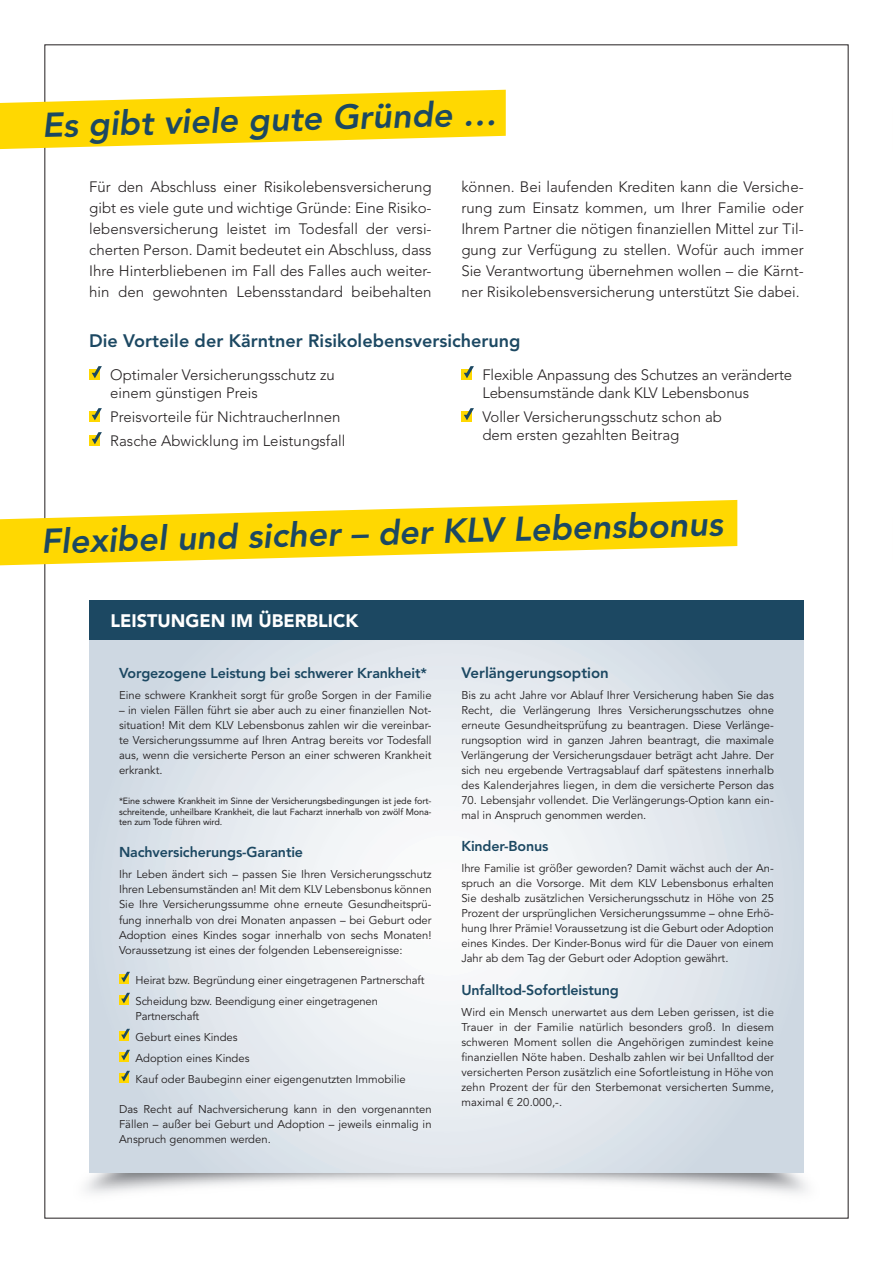
<style>
.page{position:relative;width:893px;height:1263px;background:#fff}
.page>*{position:absolute;margin:0;border:0;box-sizing:border-box;transform-origin:0 0}
.t1{font:italic 800 34.2px "Avenir";color:#1c4862}
.t2{font:800 18px "Avenir";color:#1c4862}
.t3{font:900 18px "Avenir";color:#fff}
.t4{font:300 15px/21px "Avenir";color:#231f20;text-align:justify}
.t5{font:800 15px "Avenir";color:#1c4862}
.t6{font:800 14.25px "Avenir";letter-spacing:-.01em;color:#1c4862}
.t7{font:11.25px/15px "Avenir";color:#231f20;text-align:justify}
.t8{font:9px/10.8px "Avenir";letter-spacing:-.01em;color:#231f20;text-align:justify}
.s1{font-family:"Avenir Next"}
</style>
<div class="page">
<svg style="left:89px;top:640px;width:715px;height:533px"></svg>
<div style="left:119px;top:974px;width:9px;height:9px;background:#ffd801"></div>
<svg style="left:121px;top:972px;width:9px;height:10px"></svg>
<div style="left:119px;top:995px;width:9px;height:9px;background:#ffd801"></div>
<svg style="left:121px;top:993px;width:9px;height:10px"></svg>
<div style="left:119px;top:1031px;width:9px;height:9px;background:#ffd801"></div>
<svg style="left:121px;top:1029px;width:9px;height:10px"></svg>
<div style="left:119px;top:1052px;width:9px;height:9px;background:#ffd801"></div>
<svg style="left:121px;top:1050px;width:9px;height:10px"></svg>
<div style="left:119px;top:1073px;width:9px;height:9px;background:#ffd801"></div>
<svg style="left:121px;top:1071px;width:9px;height:10px"></svg>
<svg style="left:0;top:90px;width:506px;height:59px"></svg>
<div style="left:89px;top:601px;width:715px;height:39px;background:#1c4862"></div>
<div style="left:89px;top:369px;width:11px;height:11px;background:#ffd801"></div>
<svg style="left:92px;top:366px;width:10px;height:12px"></svg>
<div style="left:89px;top:411px;width:11px;height:11px;background:#ffd801"></div>
<svg style="left:92px;top:408px;width:10px;height:12px"></svg>
<div style="left:89px;top:435px;width:11px;height:11px;background:#ffd801"></div>
<svg style="left:92px;top:432px;width:10px;height:12px"></svg>
<div style="left:461px;top:369px;width:11px;height:11px;background:#ffd801"></div>
<svg style="left:464px;top:366px;width:10px;height:12px"></svg>
<div style="left:461px;top:411px;width:11px;height:11px;background:#ffd801"></div>
<svg style="left:464px;top:408px;width:10px;height:12px"></svg>
<svg style="left:0;top:500px;width:737px;height:65px;fill:#ffd801"></svg>
<p class="t1" style="left:41px;top:107px;width:456px;rotate:-2deg">Es gibt viele gute Gründe …</p>
<p class="t4" style="left:89px;top:177px;width:344px">Für den Abschluss einer Risikolebensversicherung gibt es viele gute und wichtige Gründe: Eine Risiko&shy;lebensversicherung leistet im Todesfall der versi&shy;cherten Person. Damit bedeutet ein Abschluss, dass Ihre Hinterbliebenen im Fall des Falles auch weiter&shy;hin den gewohnten Lebensstandard beibehalten</p>
<p class="t4" style="left:461px;top:177px;width:344px">können. Bei laufenden Krediten kann die Versiche&shy;rung zum Einsatz kommen, um Ihrer Familie oder Ihrem Partner die nötigen finanziellen Mittel zur Til&shy;gung zur Verfügung zu stellen. Wofür auch immer Sie Verantwortung übernehmen wollen – die Kärnt&shy;ner Risikolebensversicherung unterstützt Sie dabei.</p>
<p class="t2" style="left:89px;top:330px;width:433px">Die Vorteile der Kärntner Risikolebensversicherung</p>
<p class="t4" style="left:110px;top:364px;width:226px">Optimaler Versicherungsschutz zu</p>
<p class="t4" style="left:110px;top:382px;width:149px">einem günstigen Preis</p>
<p class="t4" style="left:110px;top:406px;width:232px">Preisvorteile für NichtraucherInnen</p>
<p class="t4" style="left:110px;top:430px;width:237px">Rasche Abwicklung im Leistungsfall</p>
<p class="t4" style="left:482px;top:365px;width:311px;line-height:18px">Flexible Anpassung des Schutzes an veränderte<br>Lebensumstände dank KLV Lebensbonus</p>
<p class="t4" style="left:482px;top:406px;width:241px">Voller Versicherungsschutz schon ab</p>
<p class="t4" style="left:482px;top:424px;width:199px">dem ersten gezahlten Beitrag</p>
<p class="t1" style="left:41px;top:524px;width:683px;rotate:-2deg">Flexibel und sicher – der KLV Lebensbonus</p>
<p class="t3" style="left:111px;top:610px;width:249px">LEISTUNGEN IM ÜBERBLICK</p>
<p class="t6" style="left:119px;top:664px;width:309px">Vorgezogene Leistung bei schwerer Krankheit*</p>
<p class="t7" style="left:119px;top:688px;width:314px">Eine schwere Krankheit sorgt für große Sorgen in der Familie</p>
<p class="t7" style="left:119px;top:703px;width:314px">– in vielen Fällen führt sie aber auch zu einer finanziellen Not&shy;situation! Mit dem KLV Lebensbonus zahlen wir die vereinbar&shy;te Versicherungssumme auf Ihren Antrag bereits vor Todesfall aus, wenn die versicherte Person an einer schweren Krankheit erkrankt.</p>
<p class="t8" style="left:119px;top:795px;width:314px">*Eine schwere Krankheit im Sinne der Versicherungsbedingungen ist jede fort&shy;schreitende, unheilbare Krankheit, die laut Facharzt innerhalb von zwölf Mona&shy;ten zum Tode führen wird.</p>
<p class="t6" style="left:119px;top:844px;width:186px">Nachversicherungs-Garantie</p>
<p class="t7" style="left:119px;top:867px;width:314px">Ihr Leben ändert sich – passen Sie Ihren Versicherungsschutz Ihren Lebensumständen an! Mit dem KLV Lebensbonus können Sie Ihre Versicherungssumme ohne erneute Gesundheitsprü&shy;fung innerhalb von drei Monaten anpassen – bei Geburt oder Adoption eines Kindes sogar innerhalb von sechs Monaten!<br>Voraussetzung ist eines der folgenden Lebensereignisse:</p>
<p class="t7" style="left:136px;top:972px;width:290px">Heirat bzw. Begründung einer eingetragenen Partnerschaft</p>
<p class="t7" style="left:136px;top:993px;width:244px">Scheidung bzw. Beendigung einer eingetragenen</p>
<p class="t7" style="left:136px;top:1008px;width:65px">Partnerschaft</p>
<p class="t7" style="left:136px;top:1029px;width:104px">Geburt eines Kindes</p>
<p class="t7" style="left:136px;top:1050px;width:115px">Adoption eines Kindes</p>
<p class="t7" style="left:136px;top:1071px;width:272px">Kauf oder Baubeginn einer eigengenutzten Immobilie</p>
<p class="t7" style="left:119px;top:1101px;width:314px">Das Recht auf Nachversicherung kann in den vorgenannten Fällen – außer bei Geburt und Adoption – jeweils einmalig in Anspruch genommen werden.</p>
<p class="t5" style="left:461px;top:664px;width:149px">Verlängerungsoption</p>
<p class="t7" style="left:461px;top:688px;width:314px">Bis zu acht Jahre vor Ablauf Ihrer Versicherung haben Sie das Recht, die Verlängerung Ihres Versicherungsschutzes ohne erneute Gesundheitsprüfung zu beantragen. Diese Verlänge&shy;rungsoption wird in ganzen Jahren beantragt, die maximale Verlängerung der Versicherungsdauer beträgt acht Jahre. Der sich neu ergebende Vertragsablauf darf spätestens innerhalb des Kalenderjahres liegen, in dem die versicherte Person das</p>
<p class="t7" style="left:461px;top:793px;width:314px">70. Lebensjahr vollendet. Die Verlängerungs-Option kann ein&shy;mal in Anspruch genommen werden.</p>
<p class="t6" style="left:461px;top:838px;width:89px">Kinder-Bonus</p>
<p class="t7" style="left:461px;top:861px;width:314px">Ihre Familie ist größer geworden? Damit wächst auch der An&shy;spruch an die Vorsorge. Mit dem KLV Lebensbonus erhalten Sie deshalb zusätzlichen Versicherungsschutz in Höhe von 25<br>Prozent der ursprünglichen Versicherungssumme – ohne Erhö&shy;hung Ihrer Prämie! Voraussetzung ist die Geburt oder Adoption eines Kindes. Der Kinder-Bonus wird für die Dauer von einem Jahr ab dem Tag der Geburt oder Adoption gewährt.</p>
<p class="t6" style="left:461px;top:981px;width:159px">Unfalltod-Sofortleistung</p>
<p class="t7" style="left:461px;top:1004px;width:314px">Wird ein Mensch unerwartet aus dem Leben gerissen, ist die Trauer in der Familie natürlich besonders groß. In diesem schweren Moment sollen die Angehörigen zumindest keine finanziellen Nöte haben. Deshalb zahlen wir bei Unfalltod der versicherten Person zusätzlich eine Sofortleistung in Höhe von zehn Prozent der für den Sterbemonat versicherten Summe, maximal <span class="s1">€</span> 20.000,-.</p>
</div>
